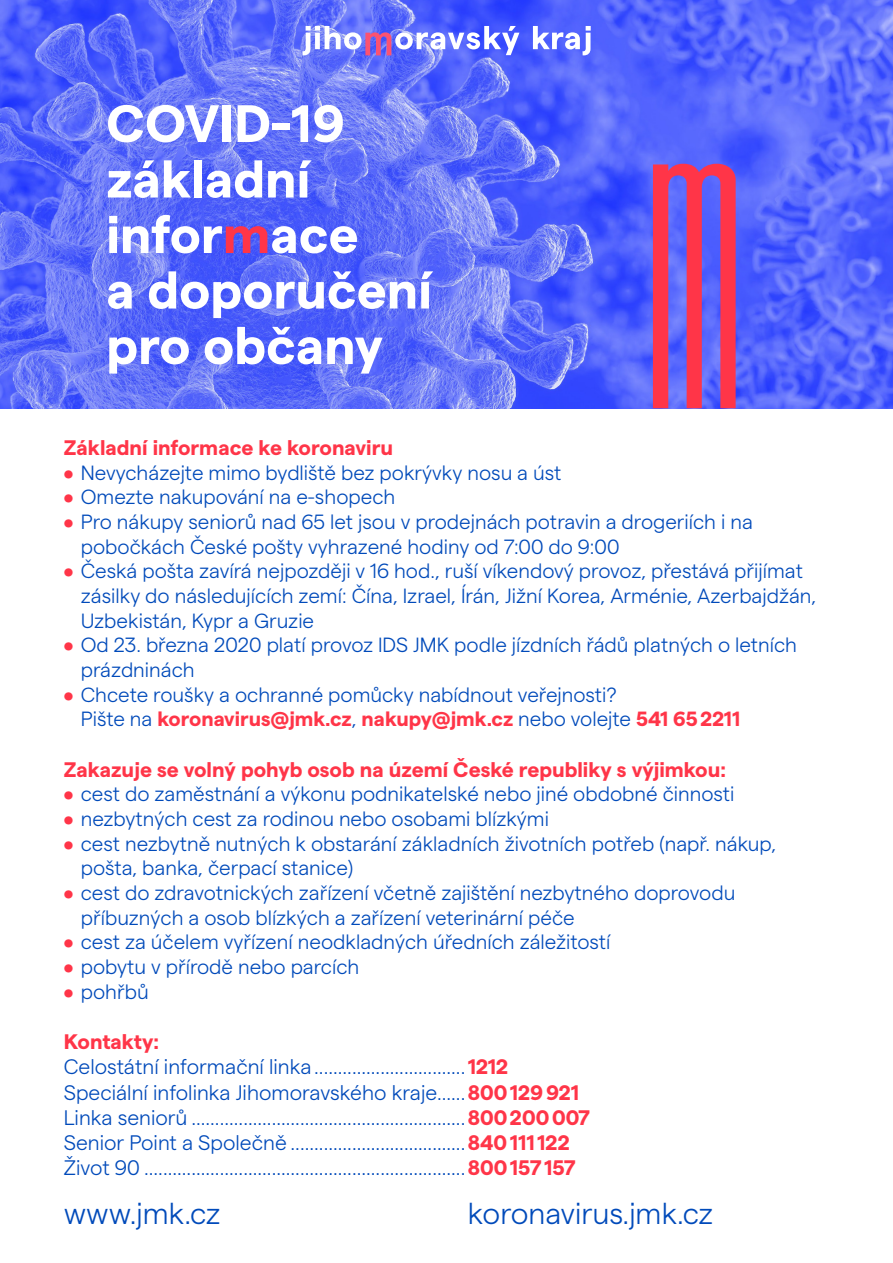
<style>
.page{position:relative;width:893px;height:1263px;background:#fff}
.page>*{position:absolute;margin:0;border:0;box-sizing:border-box;transform-origin:0 0}
.Nadpis{font:700 52.5px/55.5px "Matter SQ";color:#fff}
.www_jmk_cz{font:300 30px "Matter SQ";color:#004aba}
.Odtečkování{font:300 21px "Matter SQ";color:#004aba}
.Malý_nadpis{font:700 21px "Matter SQ";color:#ff3548}
.t1{font:300 20.55px/24.6px "Matter SQ";color:#004aba}
.s1{color:#ff3548}
.s2{font-weight:700;color:#ff3548}
</style>
<div class="page">
<img style="left:0;top:0;width:893px;height:408px">
<svg style="left:653px;top:164px;width:83px;height:244px;background:#b74b96"></svg>
<svg style="left:302px;top:26px;width:217px;height:29px"></svg>
<svg style="left:533px;top:26px;width:58px;height:29px"></svg>
<p class="Nadpis" style="left:106px;top:91px;width:240px">COVID-19</p>
<p class="Nadpis" style="left:106px;top:147px;width:327px">základní infor<span class="s1">m</span>ace<br>a doporučení pro občany</p>
<p class="Malý_nadpis" style="left:64px;top:432px;width:331px">Základní informace ke koronaviru</p>
<p class="t1" style="left:64px;top:458px;width:499px"><span class="s2">•</span> Nevycházejte mimo bydliště bez pokrývky nosu a úst</p>
<p class="t1" style="left:64px;top:483px;width:333px"><span class="s2">•</span> Omezte nakupování na e-shopech</p>
<p class="t1" style="left:81px;top:508px;width:674px;text-indent:-17px"><span class="s2">•</span> Pro nákupy seniorů nad 65 let jsou v prodejnách potravin a drogeriích i na pobočkách České pošty vyhrazené hodiny od 7:00 do 9:00</p>
<p class="t1" style="left:81px;top:557px;width:737px;text-indent:-17px"><span class="s2">•</span> Česká pošta zavírá nejpozději v 16 hod., ruší víkendový provoz, přestává přijímat zásilky do následujících zemí: Čína, Izrael, Írán, Jižní Korea, Arménie, Azerbajdžán,<br>Uzbekistán, Kypr a Gruzie</p>
<p class="t1" style="left:81px;top:631px;width:718px;text-indent:-17px"><span class="s2">•</span> Od 23. března 2020 platí provoz IDS JMK podle jízdních řádů platných o letních prázdninách</p>
<p class="t1" style="left:81px;top:680px;width:661px;text-indent:-17px"><span class="s2">•</span> Chcete roušky a ochranné pomůcky nabídnout veřejnosti?<br>Pište na <span class="s2">koronavirus@jmk.cz</span>, <span class="s2">nakupy@jmk.cz</span> nebo volejte <span class="s2">541 652211</span></p>
<p class="Malý_nadpis" style="left:64px;top:754px;width:664px">Zakazuje se volný pohyb osob na území České republiky s výjimkou:</p>
<p class="t1" style="left:64px;top:780px;width:672px"><span class="s2">•</span> cest do zaměstnání a výkonu podnikatelské nebo jiné obdobné činnosti</p>
<p class="t1" style="left:64px;top:805px;width:487px"><span class="s2">•</span> nezbytných cest za rodinou nebo osobami blízkými</p>
<p class="t1" style="left:81px;top:829px;width:697px;text-indent:-17px"><span class="s2">•</span> cest nezbytně nutných k obstarání základních životních potřeb (např. nákup, pošta, banka, čerpací stanice)</p>
<p class="t1" style="left:81px;top:879px;width:656px;text-indent:-17px"><span class="s2">•</span> cest do zdravotnických zařízení včetně zajištění nezbytného doprovodu příbuzných a osob blízkých a zařízení veterinární péče</p>
<p class="t1" style="left:64px;top:928px;width:548px"><span class="s2">•</span> cest za účelem vyřízení neodkladných úředních záležitostí</p>
<p class="t1" style="left:64px;top:953px;width:297px"><span class="s2">•</span> pobytu v přírodě nebo parcích</p>
<p class="t1" style="left:64px;top:977px;width:86px"><span class="s2">•</span> pohřbů</p>
<p class="Malý_nadpis" style="left:64px;top:1026px;width:97px">Kontakty:</p>
<p class="Odtečkování" style="left:64px;top:1052px;width:446px">Celostátní informační linka................................<span class="s2">1212</span></p>
<p class="Odtečkování" style="left:64px;top:1077px;width:517px">Speciální infolinka Jihomoravského kraje......<span class="s2">800129921</span></p>
<p class="Odtečkování" style="left:64px;top:1102px;width:528px">Linka seniorů ..........................................................<span class="s2">800200007</span></p>
<p class="Odtečkování" style="left:64px;top:1127px;width:508px">Senior Point a Společně .....................................<span class="s2">840111122</span></p>
<p class="Odtečkování" style="left:64px;top:1152px;width:513px">Život 90 ....................................................................<span class="s2">800157157</span></p>
<p class="www_jmk_cz" style="left:64px;top:1191px;width:158px">www.jmk.cz</p>
<p class="www_jmk_cz" style="left:468px;top:1191px;width:247px">koronavirus.jmk.cz</p>
</div>
